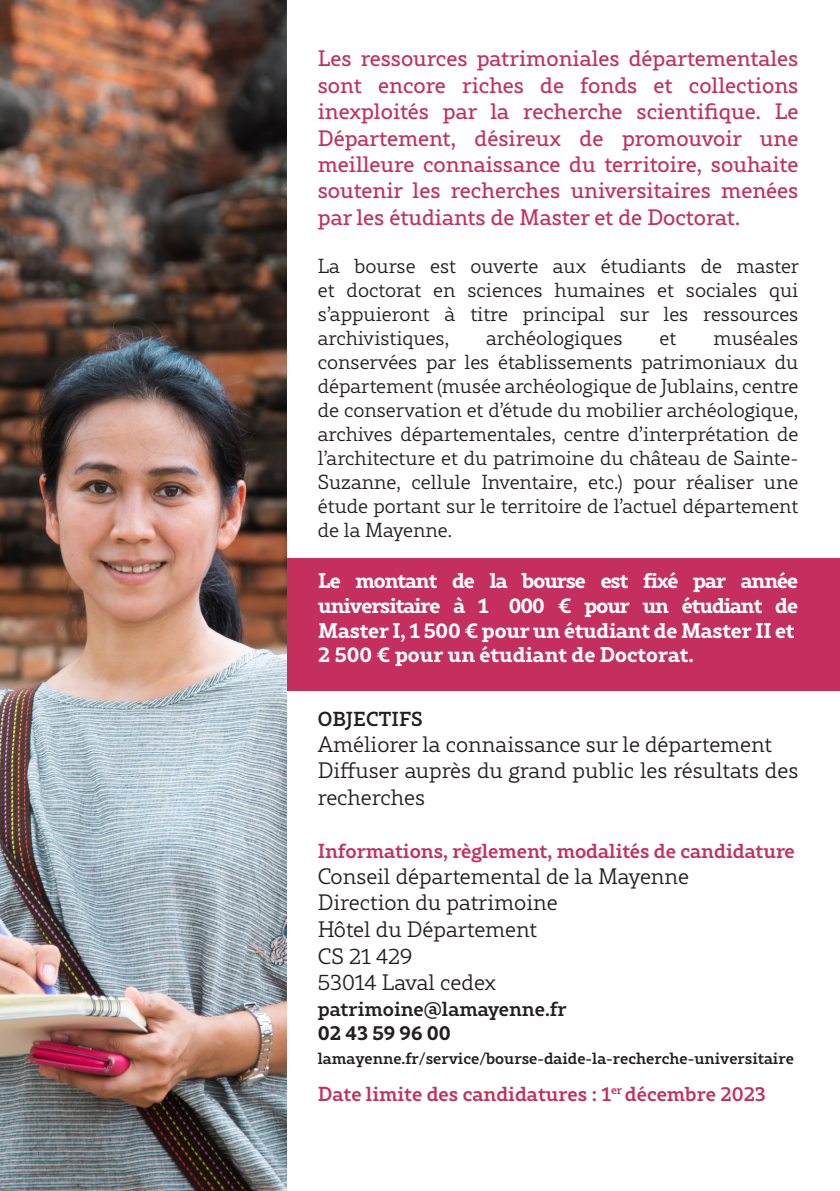
<style>
.page{position:relative;width:840px;height:1191px;background:#fff}
.page>*{position:absolute;margin:0;border:0;box-sizing:border-box;transform-origin:0 0}
.t1{font:22px/26.4px "Rival Slab";color:#c52f5e;text-align:justify}
.t2{font:300 22px/26.6px "Rival Slab";color:#231f20}
.t3{font:700 21px/24.8px "Rival Slab";letter-spacing:-.05em;color:#fff}
.t4{font:300 20px/24px "Rival Slab";color:#231f20;text-align:justify}
.t5{font:500 20px "Rival Slab";color:#c52f5e}
.t6{font:500 20px/24.4px "Rival Slab";color:#231f20}
.t7{font:500 16px "Rival Slab";color:#231f20}
.s1{font-weight:700}
</style>
<div class="page">
<div style="left:201px;top:558px;width:638px;height:132px;background:#c52f5e"></div>
<img style="left:0;top:0;width:286px;height:1191px">
<p class="t1" style="left:317px;top:45px;width:482px">Les ressources patrimoniales départementales sont encore riches de fonds et collections inexploités par la recherche scientifique. Le Département, désireux de promouvoir une meilleure connaissance du territoire, souhaite soutenir les recherches universitaires menées par les étudiants de Master et de Doctorat.</p>
<p class="t4" style="left:317px;top:254px;width:482px">La bourse est ouverte aux étudiants de master et doctorat en sciences humaines et sociales qui s’appuieront à titre principal sur les ressources archivistiques,</p>
<p class="t4" style="left:317px;top:326px;width:482px;text-indent:395px">muséales conservées par les établissements patrimoniaux du département (musée archéologique de Jublains, centre de conservation et d’étude du mobilier archéologique, archives départementales, centre d’interprétation de l’architecture et du patrimoine du château de Sainte-Suzanne, cellule Inventaire, etc.) pour réaliser une étude portant sur le territoire de l’actuel département de la Mayenne.</p>
<p class="t3" style="left:318px;top:567px;width:481px">Le montant de la bourse est fixé par année universitaire à 1 000 € pour un étudiant de Master I, 1 500 € pour un étudiant de Master II et 2 500 € pour un étudiant de Doctorat.</p>
<p class="t4" style="left:486px;top:326px;width:137px">archéologiques</p>
<p class="t4" style="left:659px;top:326px;width:18px">et</p>
<p class="t6" style="left:318px;top:706px;width:106px">OBJECTIFS</p>
<p class="t2" style="left:317px;top:730px;width:481px">Améliorer la connaissance sur le département<br>Diffuser auprès du grand public les résultats des recherches</p>
<p class="t5" style="left:317px;top:836px;width:478px">Informations, règlement, modalités de candidature</p>
<p class="t2" style="left:317px;top:862px;width:372px">Conseil départemental de la Mayenne<br>Direction du patrimoine<br>Hôtel du Département<br>CS 21 429<br>53014 Laval cedex</p>
<p class="t6" style="left:317px;top:995px;width:250px">patrimoine@lamayenne.fr<br><span class="s1">02 43 59 96 00</span></p>
<p class="t7" style="left:317px;top:1046px;width:477px">lamayenne.fr/service/bourse-daide-la-recherche-universitaire</p>
<p class="t5" style="left:317px;top:1078px;width:449px">Date limite des candidatures : 1<sup>er</sup> décembre 2023</p>
</div>
